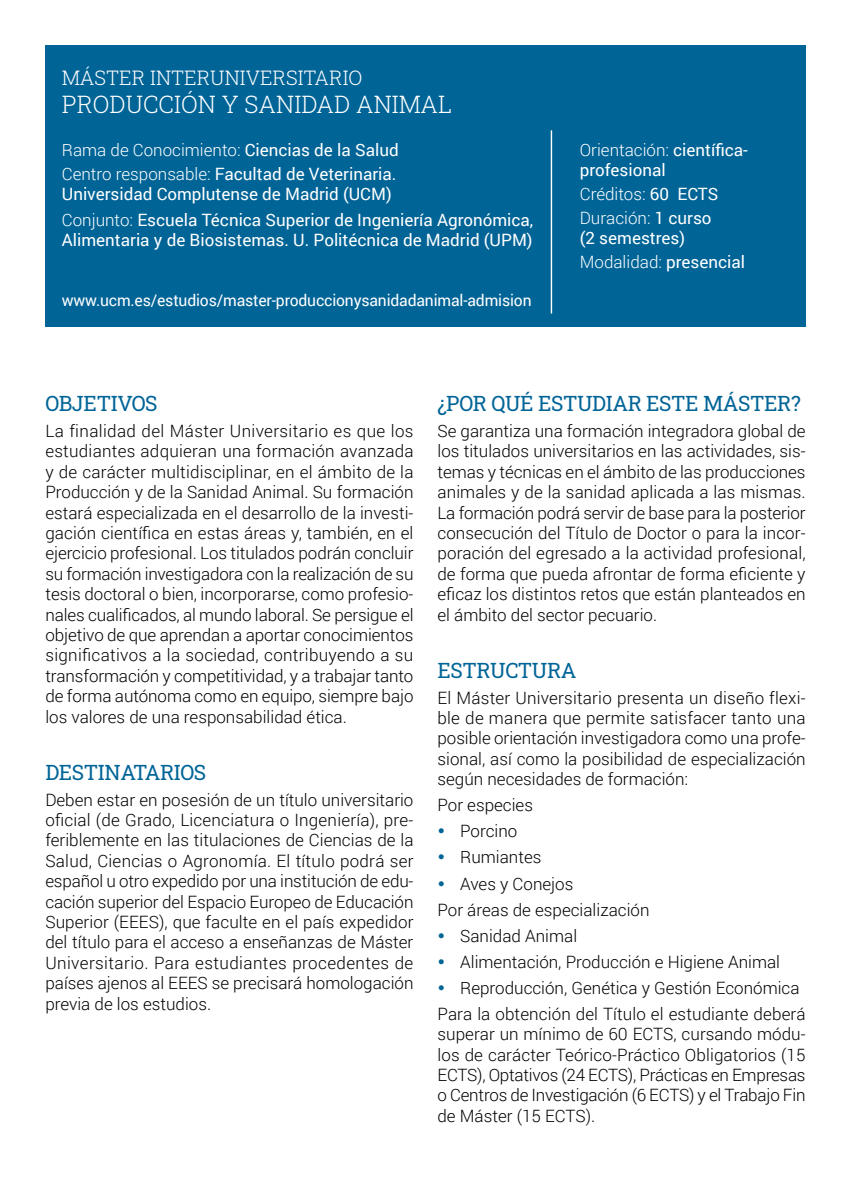
<style>
.page{position:relative;width:851px;height:1191px;background:#fff}
.page>*{position:absolute;margin:0;border:0;box-sizing:border-box;transform-origin:0 0}
.t1{font:300 24px "Roboto Slab";color:#fff}
.t2{font:21px "Roboto Slab";letter-spacing:-.02em;color:#006497}
.t3{font:300 20px "Roboto Slab";color:#fff}
.t4{font:300 17px/20.4px "Roboto";color:#000;text-align:justify}
.t5{font:17px/24px "Roboto";color:#fff}
.t6{font:300 17px/24px "Roboto";color:#fff}
.t7{font:16px "Roboto";letter-spacing:-.01em;color:#fff}
.s1{font-weight:300}
.s2{font-weight:400}
</style>
<div class="page">
<div style="left:45px;top:45px;width:760px;height:282px;background:#006497"></div>
<hr style="left:550px;top:130px;width:2px;height:183px;background:#fff">
<p class="t3" style="left:62px;top:64px;width:302px">MÁSTER INTERUNIVERSITARIO</p>
<h1 class="t1" style="left:62px;top:87px;width:391px">PRODUCCIÓN Y SANIDAD ANIMAL</h1>
<p class="t5" style="left:62px;top:137px;width:338px"><span class="s1">Rama de Conocimiento:</span> Ciencias de la Salud<br><span class="s1">Centro responsable:</span> Facultad de Veterinaria.</p>
<p class="t5" style="left:62px;top:181px;width:473px;line-height:25.6px">Universidad Complutense de Madrid (UCM)<br><span class="s1">Conjunto:</span> Escuela Técnica Superior de Ingeniería Agronómica,</p>
<p class="t5" style="left:62px;top:227px;width:472px">Alimentaria y de Biosistemas. U. Politécnica de Madrid (UPM)</p>
<p class="t7" style="left:62px;top:289px;width:471px">www.ucm.es/estudios/master-produccionysanidadanimal-admision</p>
<p class="t5" style="left:579px;top:139px;width:170px;line-height:20px"><span class="s1">Orientación:</span> científica&shy;profesional</p>
<p class="t6" style="left:579px;top:181px;width:140px">Créditos: <span class="s2">60 ECTS<br></span>Duración: <span class="s2">1 curso</span></p>
<p class="t5" style="left:579px;top:225px;width:167px">(2 semestres)<br><span class="s1">Modalidad:</span> presencial</p>
<p class="t2" style="left:45px;top:389px;width:114px">OBJETIVOS</p>
<p class="t4" style="left:45px;top:420px;width:369px">La finalidad del Máster Universitario es que los estudiantes adquieran una formación avanzada y de carácter multidisciplinar, en el ámbito de la Producción y de la Sanidad Animal. Su formación estará especializada en el desarrollo de la investi&shy;gación científica en estas áreas y, también, en el ejercicio profesional. Los titulados podrán concluir su formación investigadora con la realización de su tesis doctoral o bien, incorporarse, como profesio&shy;nales cualificados, al mundo laboral. Se persigue el objetivo de que aprendan a aportar conocimientos significativos a la sociedad, contribuyendo a su transformación y competitividad, y a trabajar tanto de forma autónoma como en equipo, siempre bajo los valores de una responsabilidad ética.</p>
<p class="t2" style="left:45px;top:757px;width:162px">DESTINATARIOS</p>
<p class="t4" style="left:45px;top:789px;width:369px">Deben estar en posesión de un título universitario oficial (de Grado, Licenciatura o Ingeniería), pre&shy;feriblemente en las titulaciones de Ciencias de la Salud, Ciencias o Agronomía. El título podrá ser español u otro expedido por una institución de edu&shy;cación superior del Espacio Europeo de Educación Superior (EEES), que faculte en el país expedidor del título para el acceso a enseñanzas de Máster Universitario. Para estudiantes procedentes de países ajenos al EEES se precisará homologación previa de los estudios.</p>
<p class="t2" style="left:437px;top:389px;width:365px">¿POR QUÉ ESTUDIAR ESTE MÁSTER?</p>
<p class="t4" style="left:437px;top:420px;width:369px">Se garantiza una formación integradora global de los titulados universitarios en las actividades, sis&shy;temas y técnicas en el ámbito de las producciones animales y de la sanidad aplicada a las mismas.<br>La formación podrá servir de base para la posterior consecución del Título de Doctor o para la incor&shy;poración del egresado a la actividad profesional, de forma que pueda afrontar de forma eficiente y eficaz los distintos retos que están planteados en el ámbito del sector pecuario.</p>
<p class="t2" style="left:437px;top:655px;width:141px">ESTRUCTURA</p>
<p class="t4" style="left:437px;top:687px;width:369px">El Máster Universitario presenta un diseño flexi&shy;ble de manera que permite satisfacer tanto una posible orientación investigadora como una profe&shy;sional, así como la posibilidad de especialización según necesidades de formación:</p>
<p class="t4" style="left:437px;top:794px;width:97px">Por especies</p>
<p class="t4" style="left:460px;top:820px;width:59px">Porcino</p>
<p class="t4" style="left:460px;top:846px;width:83px">Rumiantes</p>
<p class="t4" style="left:460px;top:872px;width:115px">Aves y Conejos</p>
<p class="t4" style="left:437px;top:898px;width:213px">Por áreas de especialización</p>
<p class="t4" style="left:460px;top:924px;width:118px">Sanidad Animal</p>
<p class="t4" style="left:460px;top:951px;width:321px">Alimentación, Producción e Higiene Animal</p>
<p class="t4" style="left:460px;top:977px;width:341px">Reproducción, Genética y Gestión Económica</p>
<p class="t4" style="left:437px;top:1003px;width:369px">Para la obtención del Título el estudiante deberá</p>
<p class="t4" style="left:437px;top:1023px;width:369px">superar un mínimo de 60 ECTS, cursando módu&shy;los de carácter Teórico-Práctico Obligatorios (15<br>ECTS), Optativos (24 ECTS), Prácticas en Empresas o Centros de Investigación (6 ECTS) y el Trabajo Fin de Máster (15 ECTS).</p>
</div>
